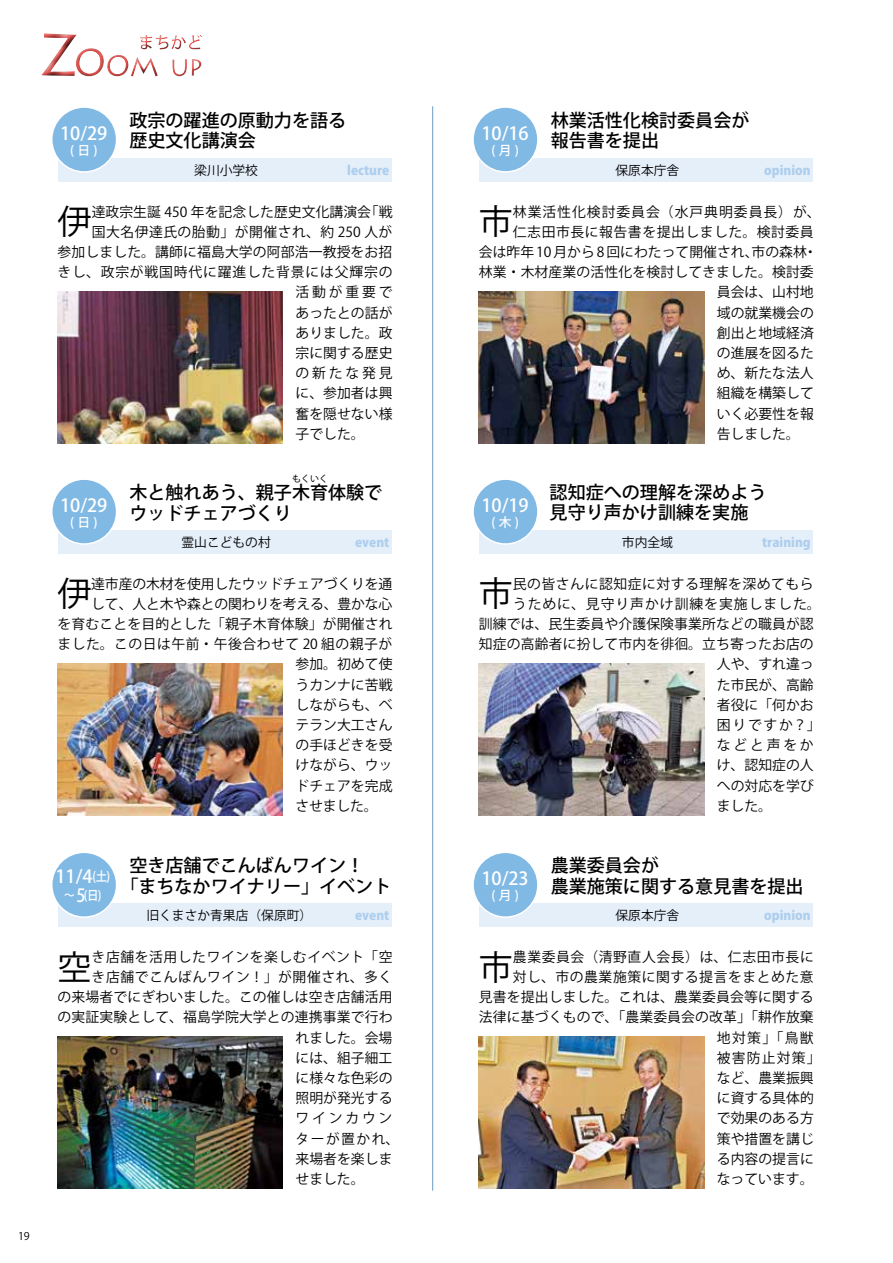
<style>
.page{position:relative;width:893px;height:1263px;background:#fff}
.page>*{position:absolute;margin:0;border:0;box-sizing:border-box;transform-origin:0 0}
.t1{font:34.05px "Koz Go Pro";color:#000}
.t2{font:500 18px/20.2px "Koz Go Pro";color:#000}
.t3{font:500 18px "Koz Go Pro";color:#fff}
.t4{font:13.8px "Koz Go Pro";letter-spacing:.01em;color:#000}
.t5{font:13.8px/20.2px "Koz Go Pro";letter-spacing:.04em;color:#000;text-align:right}
.t6{font:13.8px "Koz Go Pro";letter-spacing:.035em;color:#000}
.t7{font:13.8px "Koz Go Pro";letter-spacing:-.01em;color:#000}
.t8{font:13.8px "Koz Go Pro";letter-spacing:.07em;color:#000}
.t9{font:13.8px "Koz Go Pro";letter-spacing:.045em;color:#000}
.t10{font:13.8px "Koz Go Pro";letter-spacing:.06em;color:#000}
.t11{font:800 12.75px "Koz Go Pro";color:#adceed}
.t12{font:12.75px "Koz Go Pro";color:#000}
.t13{font:500 12.75px "Koz Go Pro";color:#fff}
.t14{font:500 12.75px "Koz Go Pro";color:#fff;scale:.9 1}
.t15{font:10.65px "Koz Go Pro";color:#000}
.t16{font:500 10.65px "Koz Go Pro";color:#fff}
.t17{font:500 9px "Koz Go Pro";color:#000}
.s1{font-size:18px}
</style>
<div class="page">
<svg style="left:41px;top:33px;width:161px;height:44px"></svg>
<div style="left:170px;top:57px;width:18px;height:16px;background:#fff;opacity:.75"></div>
<div style="left:170px;top:62px;width:18px;height:15px;background:#000;opacity:.75"></div>
<img style="left:478px;top:1037px;width:226px;height:151px">
<div style="left:479px;top:903px;width:334px;height:24px;background:#e5effa"></div>
<div style="left:473px;top:852px;width:65px;height:65px;background:#81b9e5;border-radius:50%"></div>
<div style="left:472px;top:851px;width:67px;height:67px;border:2px solid #fff;border-radius:50%"></div>
<img style="left:478px;top:291px;width:226px;height:152px">
<div style="left:479px;top:158px;width:334px;height:24px;background:#e5effa"></div>
<div style="left:473px;top:107px;width:65px;height:65px;background:#81b9e5;border-radius:50%"></div>
<div style="left:472px;top:106px;width:67px;height:67px;border:2px solid #fff;border-radius:50%"></div>
<div style="left:58px;top:158px;width:334px;height:24px;background:#e5effa"></div>
<div style="left:52px;top:107px;width:65px;height:65px;background:#81b9e5;border-radius:50%"></div>
<div style="left:51px;top:106px;width:66px;height:67px;border:2px solid #fff;border-radius:50%"></div>
<img style="left:57px;top:291px;width:226px;height:152px">
<hr style="left:432px;top:106px;width:1px;height:1085px;background:#73a4cb">
<div style="left:58px;top:903px;width:334px;height:24px;background:#e5effa"></div>
<div style="left:52px;top:852px;width:65px;height:65px;background:#81b9e5;border-radius:50%"></div>
<div style="left:51px;top:851px;width:66px;height:67px;border:2px solid #fff;border-radius:50%"></div>
<img style="left:57px;top:1037px;width:226px;height:151px">
<img style="left:478px;top:664px;width:226px;height:151px">
<div style="left:479px;top:530px;width:334px;height:24px;background:#e5effa"></div>
<div style="left:473px;top:479px;width:65px;height:65px;background:#81b9e5;border-radius:50%"></div>
<div style="left:472px;top:478px;width:67px;height:67px;border:2px solid #fff;border-radius:50%"></div>
<div style="left:58px;top:530px;width:334px;height:24px;background:#e5effa"></div>
<div style="left:52px;top:479px;width:65px;height:65px;background:#81b9e5;border-radius:50%"></div>
<div style="left:51px;top:478px;width:66px;height:67px;border:2px solid #fff;border-radius:50%"></div>
<img style="left:57px;top:664px;width:226px;height:151px">
<p class="t15" style="left:18px;top:1229px;width:13px">19</p>
<h2 class="t3" style="left:60px;top:122px;width:49px">10/29</h2>
<p class="t13" style="left:70px;top:142px;width:29px">日( )</p>
<h2 class="t2" style="left:129px;top:111px;width:218px">政宗の躍進の原動力を語る歴史文化講演会</h2>
<p class="t12" style="left:194px;top:162px;width:65px">梁川小学校</p>
<p class="t11" style="left:347px;top:162px;width:44px">lecture</p>
<p class="t4" style="left:365px;top:202px;width:29px">「戦</p>
<p class="t4" style="left:92px;top:202px;width:281px">達政宗生誕 450 年を記念した歴史文化講演会</p>
<h1 class="t1" style="left:58px;top:200px;width:36px">伊</h1>
<p class="t6" style="left:92px;top:223px;width:302px">国大名伊達氏の胎動」が開催され、約 250 人が</p>
<p class="t4" style="left:58px;top:243px;width:336px">参加しました。講師に福島大学の阿部浩一教授をお招</p>
<p class="t10" style="left:58px;top:263px;width:336px">きし、政宗が戦国時代に躍進した背景には父輝宗の</p>
<p class="t4" style="left:296px;top:283px;width:98px">活動が重要で</p>
<p class="t4" style="left:296px;top:303px;width:98px">あったとの話が</p>
<p class="t4" style="left:296px;top:324px;width:98px">ありました。政</p>
<p class="t4" style="left:296px;top:344px;width:98px">宗に関する歴史</p>
<p class="t4" style="left:296px;top:364px;width:98px">の新たな発見</p>
<p class="t4" style="left:296px;top:384px;width:98px">に、参加者は興</p>
<p class="t4" style="left:296px;top:405px;width:98px">奮を隠せない様</p>
<p class="t4" style="left:296px;top:425px;width:71px">子でした。</p>
<p class="t17" style="left:292px;top:473px;width:38px">もくいく</p>
<h2 class="t2" style="left:129px;top:483px;width:254px">木と触れあう、親子木育体験で</h2>
<h2 class="t3" style="left:60px;top:494px;width:49px">10/29</h2>
<h2 class="t2" style="left:129px;top:504px;width:164px">ウッドチェアづくり</h2>
<p class="t13" style="left:70px;top:514px;width:29px">日( )</p>
<p class="t12" style="left:182px;top:534px;width:91px">霊山こどもの村</p>
<p class="t11" style="left:355px;top:534px;width:36px">event</p>
<h1 class="t1" style="left:58px;top:572px;width:36px">伊</h1>
<p class="t7" style="left:91px;top:575px;width:303px">達市産の木材を使用したウッドチェアづくりを通</p>
<p class="t7" style="left:91px;top:595px;width:303px">して、人と木や森との関わりを考える、豊かな心</p>
<p class="t4" style="left:58px;top:615px;width:336px">を育むことを目的とした「親子木育体験」が開催され</p>
<p class="t6" style="left:58px;top:635px;width:336px">ました。この日は午前・午後合わせて 20 組の親子が</p>
<p class="t4" style="left:296px;top:655px;width:98px">参加。初めて使</p>
<p class="t4" style="left:296px;top:676px;width:98px">うカンナに苦戦</p>
<p class="t4" style="left:296px;top:696px;width:98px">しながらも、ベ</p>
<p class="t4" style="left:296px;top:716px;width:98px">テラン大工さん</p>
<p class="t4" style="left:296px;top:736px;width:98px">の手ほどきを受</p>
<p class="t4" style="left:296px;top:756px;width:98px">けながら、ウッ</p>
<p class="t4" style="left:296px;top:777px;width:98px">ドチェアを完成</p>
<p class="t4" style="left:296px;top:797px;width:84px">させました。</p>
<h2 class="t3" style="left:55px;top:864px;width:39px">11/4</h2>
<p class="t14" style="left:93px;top:868px;width:21px">土( (</p>
<p class="t14" style="left:76px;top:887px;width:30px">日(<span class="s1">5</span> (</p>
<p class="t16" style="left:64px;top:888px;width:12px">～</p>
<h2 class="t2" style="left:129px;top:857px;width:236px">空き店舗でこんばんワイン!</h2>
<h2 class="t2" style="left:120px;top:877px;width:273px">「まちなかワイナリー」イベント</h2>
<p class="t12" style="left:146px;top:907px;width:167px">旧くまさか青果店（保原町）</p>
<p class="t11" style="left:355px;top:907px;width:36px">event</p>
<p class="t5" style="left:92px;top:947px;width:302px">き店舗を活用したワインを楽しむイベント「空</p>
<h1 class="t1" style="left:58px;top:945px;width:36px">空</h1>
<p class="t9" style="left:92px;top:968px;width:302px">き店舗でこんばんワイン！」が開催され、多く</p>
<p class="t4" style="left:58px;top:988px;width:336px">の来場者でにぎわいました。この催しは空き店舗活用</p>
<p class="t4" style="left:58px;top:1008px;width:336px">の実証実験として、福島学院大学との連携事業で行わ</p>
<p class="t4" style="left:296px;top:1028px;width:98px">れました。会場</p>
<p class="t4" style="left:296px;top:1049px;width:98px">には、組子細工</p>
<p class="t4" style="left:296px;top:1069px;width:98px">に様々な色彩の</p>
<p class="t4" style="left:296px;top:1089px;width:98px">照明が発光する</p>
<p class="t4" style="left:296px;top:1109px;width:98px">ワインカウン</p>
<p class="t4" style="left:296px;top:1129px;width:105px">ターが置かれ、</p>
<p class="t4" style="left:296px;top:1150px;width:98px">来場者を楽しま</p>
<p class="t4" style="left:296px;top:1170px;width:71px">せました。</p>
<h2 class="t3" style="left:481px;top:122px;width:49px">10/16</h2>
<p class="t13" style="left:491px;top:142px;width:29px">月( )</p>
<h2 class="t2" style="left:551px;top:111px;width:200px">林業活性化検討委員会が報告書を提出</h2>
<p class="t12" style="left:616px;top:162px;width:65px">保原本庁舎</p>
<p class="t11" style="left:764px;top:162px;width:48px">opinion</p>
<p class="t8" style="left:513px;top:202px;width:309px">林業活性化検討委員会（水戸典明委員長）が、</p>
<h1 class="t1" style="left:479px;top:200px;width:36px">市</h1>
<p class="t5" style="left:513px;top:222px;width:306px">仁志田市長に報告書を提出しました。検討委員・</p>
<p class="t4" style="left:752px;top:243px;width:57px">市の森林</p>
<p class="t4" style="left:479px;top:243px;width:281px">会は昨年10 月から 8 回にわたって開催され、</p>
<p class="t4" style="left:479px;top:263px;width:336px">林業・木材産業の活性化を検討してきました。検討委</p>
<p class="t4" style="left:717px;top:283px;width:98px">員会は、山村地</p>
<p class="t4" style="left:717px;top:303px;width:98px">域の就業機会の</p>
<p class="t4" style="left:717px;top:324px;width:98px">創出と地域経済</p>
<p class="t4" style="left:717px;top:344px;width:98px">の進展を図るた</p>
<p class="t4" style="left:717px;top:364px;width:98px">め、新たな法人</p>
<p class="t4" style="left:717px;top:384px;width:98px">組織を構築して</p>
<p class="t4" style="left:717px;top:405px;width:98px">いく必要性を報</p>
<p class="t4" style="left:717px;top:425px;width:84px">告しました。</p>
<h2 class="t3" style="left:481px;top:494px;width:49px">10/19</h2>
<p class="t13" style="left:491px;top:514px;width:29px">木( )</p>
<h2 class="t2" style="left:550px;top:483px;width:218px">認知症への理解を深めよう見守り声かけ訓練を実施</h2>
<p class="t12" style="left:622px;top:534px;width:53px">市内全域</p>
<p class="t11" style="left:762px;top:534px;width:50px">training</p>
<h1 class="t1" style="left:479px;top:572px;width:36px">市</h1>
<p class="t5" style="left:513px;top:574px;width:302px">民の皆さんに認知症に対する理解を深めてもら</p>
<p class="t8" style="left:513px;top:595px;width:309px">うために、見守り声かけ訓練を実施しました。</p>
<p class="t4" style="left:479px;top:615px;width:336px">訓練では、民生委員や介護保険事業所などの職員が認</p>
<p class="t4" style="left:479px;top:635px;width:336px">知症の高齢者に扮して市内を徘徊。立ち寄ったお店の</p>
<p class="t4" style="left:717px;top:655px;width:98px">人や、すれ違っ</p>
<p class="t4" style="left:717px;top:676px;width:98px">た市民が、高齢</p>
<p class="t4" style="left:717px;top:696px;width:98px">者役に「何かお</p>
<p class="t4" style="left:717px;top:716px;width:105px">困りですか?「</p>
<p class="t4" style="left:717px;top:736px;width:98px">などと声をか</p>
<p class="t4" style="left:717px;top:756px;width:98px">け、認知症の人</p>
<p class="t4" style="left:717px;top:777px;width:98px">への対応を学び</p>
<p class="t4" style="left:717px;top:797px;width:57px">ました。</p>
<h2 class="t3" style="left:481px;top:867px;width:49px">10/23</h2>
<p class="t13" style="left:491px;top:887px;width:29px">月( )</p>
<h2 class="t2" style="left:551px;top:857px;width:254px">農業委員会が<br>農業施策に関する意見書を提出</h2>
<p class="t12" style="left:616px;top:907px;width:65px">保原本庁舎</p>
<p class="t11" style="left:764px;top:907px;width:48px">opinion</p>
<p class="t9" style="left:513px;top:948px;width:302px">農業委員会（清野直人会長）は、仁志田市長に</p>
<h1 class="t1" style="left:479px;top:945px;width:36px">市</h1>
<p class="t5" style="left:513px;top:967px;width:302px">対し、市の農業施策に関する提言をまとめた意</p>
<p class="t4" style="left:479px;top:988px;width:336px">見書を提出しました。これは、農業委員会等に関する</p>
<p class="t4" style="left:479px;top:1008px;width:336px">法律に基づくもので、「農業委員会の改革」「耕作放棄</p>
<p class="t4" style="left:717px;top:1028px;width:98px">地対策」「鳥獣</p>
<p class="t4" style="left:717px;top:1049px;width:105px">被害防止対策「</p>
<p class="t4" style="left:717px;top:1069px;width:98px">など、農業振興</p>
<p class="t4" style="left:717px;top:1089px;width:98px">に資する具体的</p>
<p class="t4" style="left:717px;top:1109px;width:98px">で効果のある方</p>
<p class="t4" style="left:717px;top:1129px;width:98px">策や措置を講じ</p>
<p class="t4" style="left:717px;top:1150px;width:98px">る内容の提言に</p>
<p class="t4" style="left:717px;top:1170px;width:98px">なっています。</p>
</div>
